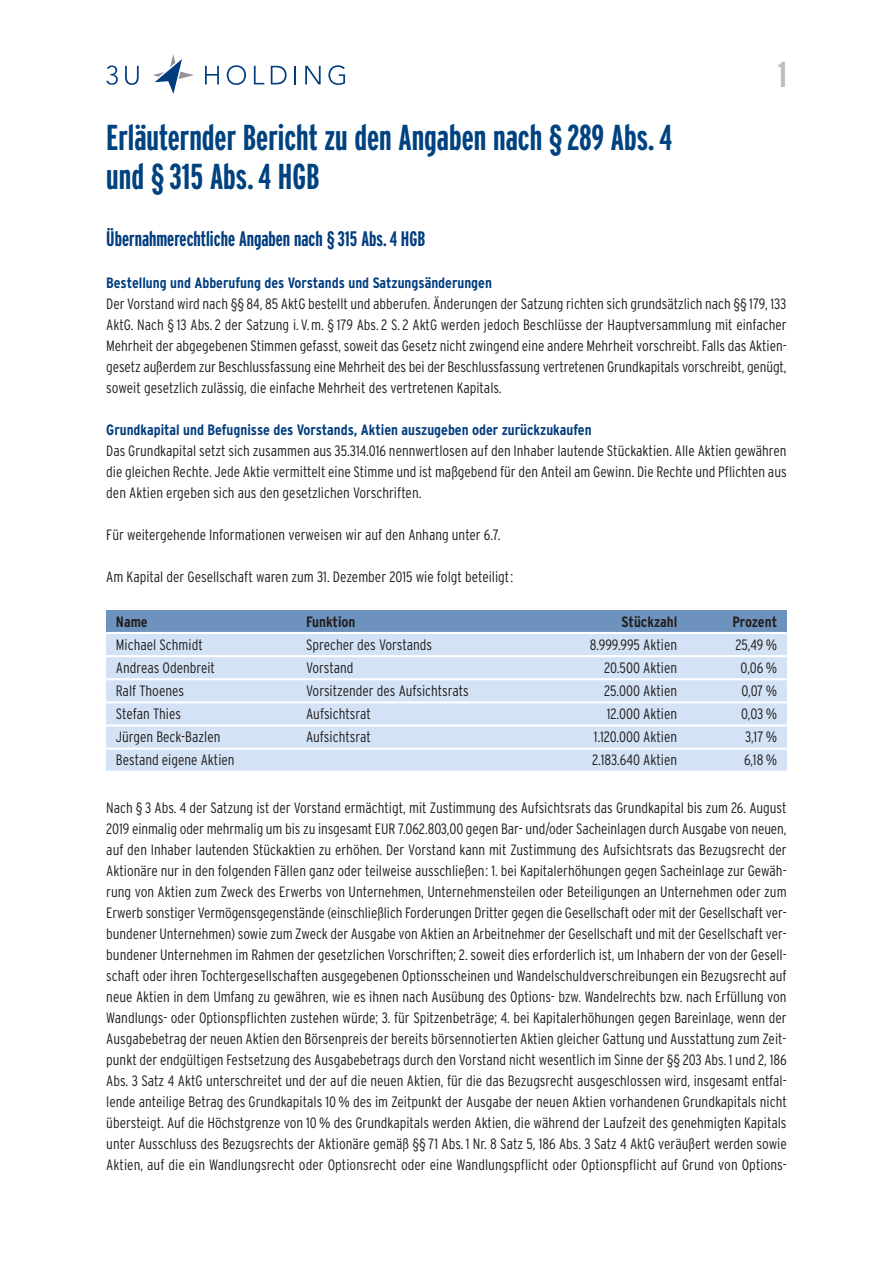
<style>
.page{position:relative;width:893px;height:1263px;background:#fff}
.page>*{position:absolute;margin:0;border:0;box-sizing:border-box;transform-origin:0 0}
.t1{font:700 extra-condensed 36px/39px "Interstate";color:#004280}
.t2{font:700 extra-condensed 36px "Interstate";color:#bcbec0}
.t3{font:700 extra-condensed 21px "Interstate";color:#003c7e}
.t4{font:300 condensed 15px/21px "Interstate";color:#231f20;text-align:justify}
.t5{font:700 condensed 15px "Interstate";color:#003c7e}
.t6{font:700 condensed 15px "Interstate";color:#231f20}
</style>
<div class="page">
<svg style="left:106px;top:65px;width:12px;height:20px"></svg>
<svg style="left:125px;top:66px;width:14px;height:19px"></svg>
<svg style="left:205px;top:66px;width:14px;height:18px"></svg>
<svg style="left:227px;top:65px;width:19px;height:20px"></svg>
<svg style="left:254px;top:66px;width:10px;height:18px"></svg>
<svg style="left:271px;top:66px;width:16px;height:18px"></svg>
<svg style="left:294px;top:66px;width:2px;height:18px"></svg>
<svg style="left:305px;top:66px;width:16px;height:18px"></svg>
<svg style="left:328px;top:65px;width:17px;height:20px"></svg>
<svg style="left:153px;top:54px;width:41px;height:40px"></svg>
<div style="left:106px;top:624px;width:681px;height:148px;background:#d3e3f5"></div>
<div style="left:106px;top:610px;width:681px;height:22px;background:#6e92be"></div>
<hr style="left:106px;top:632px;width:681px;height:2px;background:#fff">
<hr style="left:106px;top:655px;width:681px;height:2px;background:#fff">
<hr style="left:106px;top:678px;width:681px;height:2px;background:#fff">
<hr style="left:106px;top:701px;width:681px;height:2px;background:#fff">
<hr style="left:106px;top:724px;width:681px;height:2px;background:#fff">
<hr style="left:106px;top:747px;width:681px;height:3px;background:#fff">
<hr style="left:106px;top:771px;width:681px;height:2px;background:#fff">
<h1 class="t1" style="left:106px;top:121px;width:567px">Erläuternder Bericht zu den Angaben nach § 289 Abs. 4 und § 315 Abs. 4 HGB</h1>
<h1 class="t2" style="left:778px;top:61px;width:10px">1</h1>
<h2 class="t3" style="left:106px;top:231px;width:320px">Übernahmerechtliche Angaben nach § 315 Abs. 4 HGB</h2>
<p class="t5" style="left:106px;top:277px;width:387px">Bestellung und Abberufung des Vorstands und Satzungsänderungen</p>
<p class="t4" style="left:106px;top:295px;width:682px">Der Vorstand wird nach §§ 84, 85 AktG bestellt und abberufen. Änderungen der Satzung richten sich grundsätzlich nach §§ 179, 133<br>AktG. Nach § 13 Abs. 2 der Satzung i. V. m. § 179 Abs. 2 S. 2 AktG werden jedoch Beschlüsse der Hauptversammlung mit einfacher Mehrheit der abgegebenen Stimmen gefasst, soweit das Gesetz nicht zwingend eine andere Mehrheit vorschreibt. Falls das Aktien&shy;gesetz außerdem zur Beschlussfassung eine Mehrheit des bei der Beschlussfassung vertretenen Grundkapitals vorschreibt, genügt, soweit gesetzlich zulässig, die einfache Mehrheit des vertretenen Kapitals.</p>
<p class="t5" style="left:106px;top:424px;width:487px">Grundkapital und Befugnisse des Vorstands, Aktien auszugeben oder zurückzukaufen</p>
<p class="t4" style="left:106px;top:442px;width:682px">Das Grundkapital setzt sich zusammen aus 35.314.016 nennwertlosen auf den Inhaber lautende Stückaktien. Alle Aktien gewähren die gleichen Rechte. Jede Aktie vermittelt eine Stimme und ist maßgebend für den Anteil am Gewinn. Die Rechte und Pflichten aus den Aktien ergeben sich aus den gesetzlichen Vorschriften.</p>
<p class="t4" style="left:106px;top:526px;width:396px">Für weitergehende Informationen verweisen wir auf den Anhang unter 6.7.</p>
<p class="t4" style="left:106px;top:568px;width:408px">Am Kapital der Gesellschaft waren zum 31. Dezember 2015 wie folgt beteiligt:</p>
<p class="t6" style="left:116px;top:616px;width:33px">Name</p>
<p class="t6" style="left:306px;top:616px;width:51px">Funktion</p>
<p class="t6" style="left:622px;top:616px;width:57px">Stückzahl</p>
<p class="t6" style="left:732px;top:616px;width:46px">Prozent</p>
<p class="t4" style="left:116px;top:635px;width:88px">Michael Schmidt</p>
<p class="t4" style="left:306px;top:635px;width:128px">Sprecher des Vorstands</p>
<p class="t4" style="left:590px;top:635px;width:89px">8.999.995 Aktien</p>
<p class="t4" style="left:735px;top:635px;width:43px">25,49 %</p>
<p class="t4" style="left:116px;top:658px;width:101px">Andreas Odenbreit</p>
<p class="t4" style="left:306px;top:658px;width:49px">Vorstand</p>
<p class="t4" style="left:604px;top:658px;width:75px">20.500 Aktien</p>
<p class="t4" style="left:741px;top:658px;width:38px">0,06 %</p>
<p class="t4" style="left:116px;top:681px;width:70px">Ralf Thoenes</p>
<p class="t4" style="left:306px;top:681px;width:164px">Vorsitzender des Aufsichtsrats</p>
<p class="t4" style="left:604px;top:681px;width:74px">25.000 Aktien</p>
<p class="t4" style="left:741px;top:681px;width:37px">0,07 %</p>
<p class="t4" style="left:116px;top:705px;width:67px">Stefan Thies</p>
<p class="t4" style="left:306px;top:705px;width:66px">Aufsichtsrat</p>
<p class="t4" style="left:607px;top:705px;width:72px">12.000 Aktien</p>
<p class="t4" style="left:741px;top:705px;width:37px">0,03 %</p>
<p class="t4" style="left:116px;top:728px;width:106px">Jürgen Beck-Bazlen</p>
<p class="t4" style="left:306px;top:728px;width:66px">Aufsichtsrat</p>
<p class="t4" style="left:594px;top:728px;width:85px">1.120.000 Aktien</p>
<p class="t4" style="left:745px;top:728px;width:33px">3,17 %</p>
<p class="t4" style="left:116px;top:751px;width:120px">Bestand eigene Aktien</p>
<p class="t4" style="left:592px;top:751px;width:87px">2.183.640 Aktien</p>
<p class="t4" style="left:744px;top:751px;width:35px">6,18 %</p>
<p class="t4" style="left:106px;top:799px;width:682px">Nach § 3 Abs. 4 der Satzung ist der Vorstand ermächtigt, mit Zustimmung des Aufsichtsrats das Grundkapital bis zum 26. August 2019 einmalig oder mehrmalig um bis zu insgesamt EUR 7.062.803,00 gegen Bar- und/oder Sacheinlagen durch Ausgabe von neuen, auf den Inhaber lautenden Stückaktien zu erhöhen. Der Vorstand kann mit Zustimmung des Aufsichtsrats das Bezugsrecht der Aktionäre nur in den folgenden Fällen ganz oder teilweise ausschließen : 1. bei Kapitalerhöhungen gegen Sacheinlage zur Gewäh&shy;rung von Aktien zum Zweck des Erwerbs von Unternehmen, Unternehmensteilen oder Beteiligungen an Unternehmen oder zum Erwerb sonstiger Vermögensgegenstände (einschließlich Forderungen Dritter gegen die Gesellschaft oder mit der Gesellschaft ver&shy;bundener Unternehmen) sowie zum Zweck der Ausgabe von Aktien an Arbeitnehmer der Gesellschaft und mit der Gesellschaft ver&shy;bundener Unternehmen im Rahmen der gesetzlichen Vorschriften; 2. soweit dies erforderlich ist, um Inhabern der von der Gesell&shy;schaft oder ihren Tochtergesellschaften ausgegebenen Optionsscheinen und Wandelschuldverschreibungen ein Bezugsrecht auf neue Aktien in dem Umfang zu gewähren, wie es ihnen nach Ausübung des Options- bzw. Wandelrechts bzw. nach Erfüllung von Wandlungs- oder Optionspflichten zustehen würde; 3. für Spitzenbeträge; 4. bei Kapitalerhöhungen gegen Bareinlage, wenn der Ausgabebetrag der neuen Aktien den Börsenpreis der bereits börsennotierten Aktien gleicher Gattung und Ausstattung zum Zeit&shy;punkt der endgültigen Festsetzung des Ausgabebetrags durch den Vorstand nicht wesentlich im Sinne der §§ 203 Abs. 1 und 2, 186<br>Abs. 3 Satz 4 AktG unterschreitet und der auf die neuen Aktien, für die das Bezugsrecht ausgeschlossen wird, insgesamt entfal&shy;lende anteilige Betrag des Grundkapitals 10 % des im Zeitpunkt der Ausgabe der neuen Aktien vorhandenen Grundkapitals nicht übersteigt. Auf die Höchstgrenze von 10 % des Grundkapitals werden Aktien, die während der Laufzeit des genehmigten Kapitals unter Ausschluss des Bezugsrechts der Aktionäre gemäß §§ 71 Abs. 1 Nr. 8 Satz 5, 186 Abs. 3 Satz 4 AktG veräußert werden sowie Aktien, auf die ein Wandlungsrecht oder Optionsrecht oder eine Wandlungspflicht oder Optionspflicht auf Grund von Options-</p>
</div>
